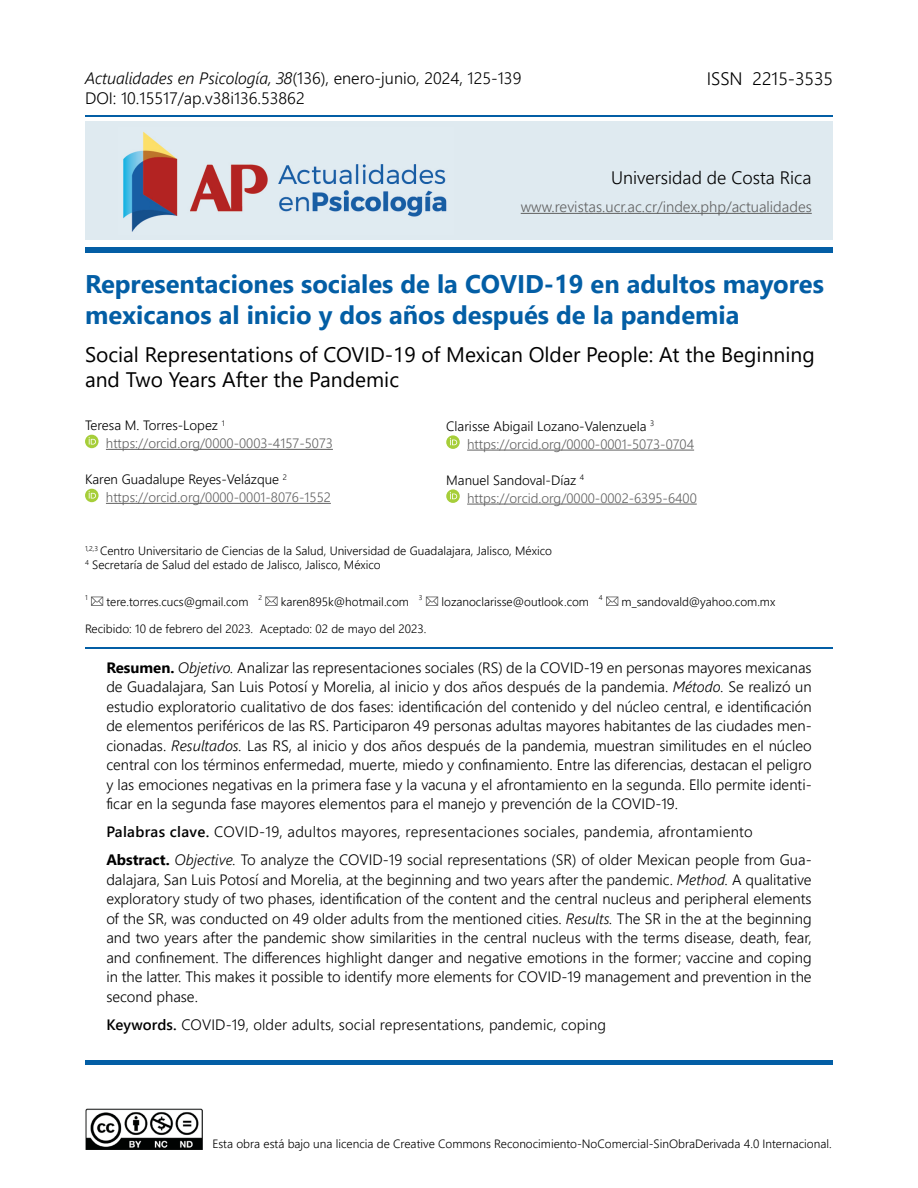
<style>
.page{position:relative;width:918px;height:1188px;background:#fff}
.page>*{position:absolute;margin:0;border:0;box-sizing:border-box;transform-origin:0 0}
.t1{font:700 25.5px/31.5px "Segoe UI";color:#035ea5}
.t2{font:21px/25.2px "Segoe UI";color:#000}
.t3{font:300 18px "Segoe UI";color:#000}
.t4{font:300 16.5px "Segoe UI";color:#000}
.t5{font:300 15px/19.5px "Segoe UI";color:#000;text-align:justify}
.t6{font:300 15px "Segoe UI";color:#616161}
.t7{font:300 13.5px/18px "Segoe UI";color:#616161}
.t8{font:300 12px/14.4px "Segoe UI";color:#000}
.t9{font:300 7.05px "Segoe UI";color:#000}
.s1{font-style:italic}
.s2{color:#000}
.s3{font-weight:700}
.s4{font-weight:600}
</style>
<div class="page">
<img style="left:85px;top:1108px;width:118px;height:41px">
<hr style="left:85px;top:115px;width:748px;height:2px;background:#035ea5">
<div style="left:85px;top:247px;width:748px;height:5px;background:#035ea5"></div>
<div style="left:85px;top:121px;width:748px;height:119px;background:#dfeaf0"></div>
<img style="left:123px;top:131px;width:324px;height:101px">
<hr style="left:521px;top:213px;width:291px;height:1px;background:#616161">
<hr style="left:106px;top:449px;width:227px;height:1px;background:#616161">
<hr style="left:106px;top:503px;width:225px;height:1px;background:#616161">
<svg style="left:85px;top:435px;width:14px;height:13px"></svg>
<svg style="left:89px;top:437px;width:7px;height:8px"></svg>
<svg style="left:85px;top:489px;width:14px;height:13px"></svg>
<svg style="left:89px;top:491px;width:7px;height:8px"></svg>
<svg style="left:91px;top:597px;width:12px;height:9px"></svg>
<svg style="left:265px;top:597px;width:13px;height:9px"></svg>
<svg style="left:426px;top:597px;width:12px;height:9px"></svg>
<svg style="left:606px;top:597px;width:12px;height:9px"></svg>
<hr style="left:85px;top:648px;width:748px;height:1px;background:#035ea5">
<div style="left:85px;top:1060px;width:748px;height:5px;background:#035ea5"></div>
<hr style="left:467px;top:450px;width:227px;height:1px;background:#616161">
<hr style="left:467px;top:504px;width:230px;height:1px;background:#616161">
<svg style="left:446px;top:435px;width:14px;height:14px"></svg>
<svg style="left:450px;top:438px;width:7px;height:7px"></svg>
<svg style="left:446px;top:489px;width:14px;height:14px"></svg>
<svg style="left:450px;top:492px;width:7px;height:7px"></svg>
<p class="t4" style="left:85px;top:63px;width:438px"><span class="s1">Actualidades en Psicología, 38</span>(136), enero-junio, 2024, 125-139</p>
<p class="t3" style="left:707px;top:62px;width:128px">ISSN 2215-3535</p>
<p class="t4" style="left:85px;top:83px;width:221px">DOI: 10.15517/ap.v38i136.53862</p>
<p class="t3" style="left:611px;top:160px;width:202px">Universidad de Costa Rica</p>
<p class="t6" style="left:521px;top:193px;width:293px">www.revistas.ucr.ac.cr/index.php/actualidades</p>
<h1 class="t1" style="left:85px;top:266px;width:740px">Representaciones sociales de la COVID-19 en adultos mayores mexicanos al inicio y dos años después de la pandemia</h1>
<h2 class="t2" style="left:85px;top:340px;width:731px">Social Representations of COVID-19 of Mexican Older People: At the Beginning and Two Years After the Pandemic</h2>
<p class="t7" style="left:106px;top:415px;width:229px;text-indent:-21px"><span class="s2">Teresa M. Torres-Lopez</span> <sup>1 </sup>https://orcid.org/0000-0003-4157-5073</p>
<p class="t7" style="left:106px;top:469px;width:226px;text-indent:-21px"><span class="s2">Karen Guadalupe Reyes-Velázque</span> <sup>2 </sup>https://orcid.org/0000-0001-8076-1552</p>
<p class="t7" style="left:467px;top:416px;width:229px;text-indent:-21px"><span class="s2">Clarisse Abigail Lozano-Valenzuela</span> <sup>3 </sup>https://orcid.org/0000-0001-5073-0704</p>
<p class="t7" style="left:467px;top:470px;width:231px;text-indent:-21px"><span class="s2">Manuel Sandoval-Díaz</span> <sup>4 </sup>https://orcid.org/0000-0002-6395-6400</p>
<p class="t8" style="left:85px;top:542px;width:469px"><sup>1,2,3</sup> Centro Universitario de Ciencias de la Salud, Universidad de Guadalajara, Jalisco, México<br><sup>4</sup> Secretaría de Salud del estado de Jalisco, Jalisco, México</p>
<p class="t9" style="left:85px;top:591px;width:4px">1</p>
<p class="t8" style="left:107px;top:593px;width:157px">tere.torres.cucs@gmail.com <sup>2</sup></p>
<p class="t8" style="left:281px;top:593px;width:143px">karen895k@hotmail.com <sup>3</sup></p>
<p class="t8" style="left:441px;top:593px;width:163px">lozanoclarisse@outlook.com <sup>4</sup></p>
<p class="t8" style="left:622px;top:593px;width:155px">m_sandovald@yahoo.com.mx</p>
<p class="t8" style="left:85px;top:621px;width:343px">Recibido: 10 de febrero del 2023. Aceptado: 02 de mayo del 2023.</p>
<p class="t5" style="left:106px;top:656px;width:707px"><span class="s3">Resumen.</span> <span class="s1">Objetivo.</span> Analizar las representaciones sociales (RS) de la COVID-19 en personas mayores mexicanas de Guadalajara, San Luis Potosí y Morelia, al inicio y dos años después de la pandemia. <span class="s1">Método.</span> Se realizó un estudio exploratorio cualitativo de dos fases: identificación del contenido y del núcleo central, e identificación de elementos periféricos de las RS. Participaron 49 personas adultas mayores habitantes de las ciudades men&shy;cionadas. <span class="s1">Resultados.</span> Las RS, al inicio y dos años después de la pandemia, muestran similitudes en el núcleo central con los términos enfermedad, muerte, miedo y confinamiento. Entre las diferencias, destacan el peligro y las emociones negativas en la primera fase y la vacuna y el afrontamiento en la segunda. Ello permite identi&shy;ficar en la segunda fase mayores elementos para el manejo y prevención de la COVID-19.</p>
<p class="t5" style="left:106px;top:817px;width:707px;line-height:28px"><span class="s4">Palabras clave.</span> COVID-19, adultos mayores, representaciones sociales, pandemia, afrontamiento<br><span class="s3">Abstract.</span> <span class="s1">Objective.</span> To analyze the COVID-19 social representations (SR) of older Mexican people from Gua-</p>
<p class="t5" style="left:106px;top:868px;width:707px">dalajara, San Luis Potosí and Morelia, at the beginning and two years after the pandemic. <span class="s1">Method.</span> A qualitative exploratory study of two phases, identification of the content and the central nucleus and peripheral elements of the SR, was conducted on 49 older adults from the mentioned cities. <span class="s1">Results.</span> The SR in the at the beginning and two years after the pandemic show similarities in the central nucleus with the terms disease, death, fear, and confinement. The differences highlight danger and negative emotions in the former; vaccine and coping in the latter. This makes it possible to identify more elements for COVID-19 management and prevention in the second phase.</p>
<p class="t5" style="left:106px;top:1013px;width:501px"><span class="s4">Keywords.</span> COVID-19, older adults, social representations, pandemic, coping</p>
<p class="t8" style="left:212px;top:1135px;width:621px">Esta obra está bajo una licencia de Creative Commons Reconocimiento-NoComercial-SinObraDerivada 4.0 Internacional.</p>
</div>
